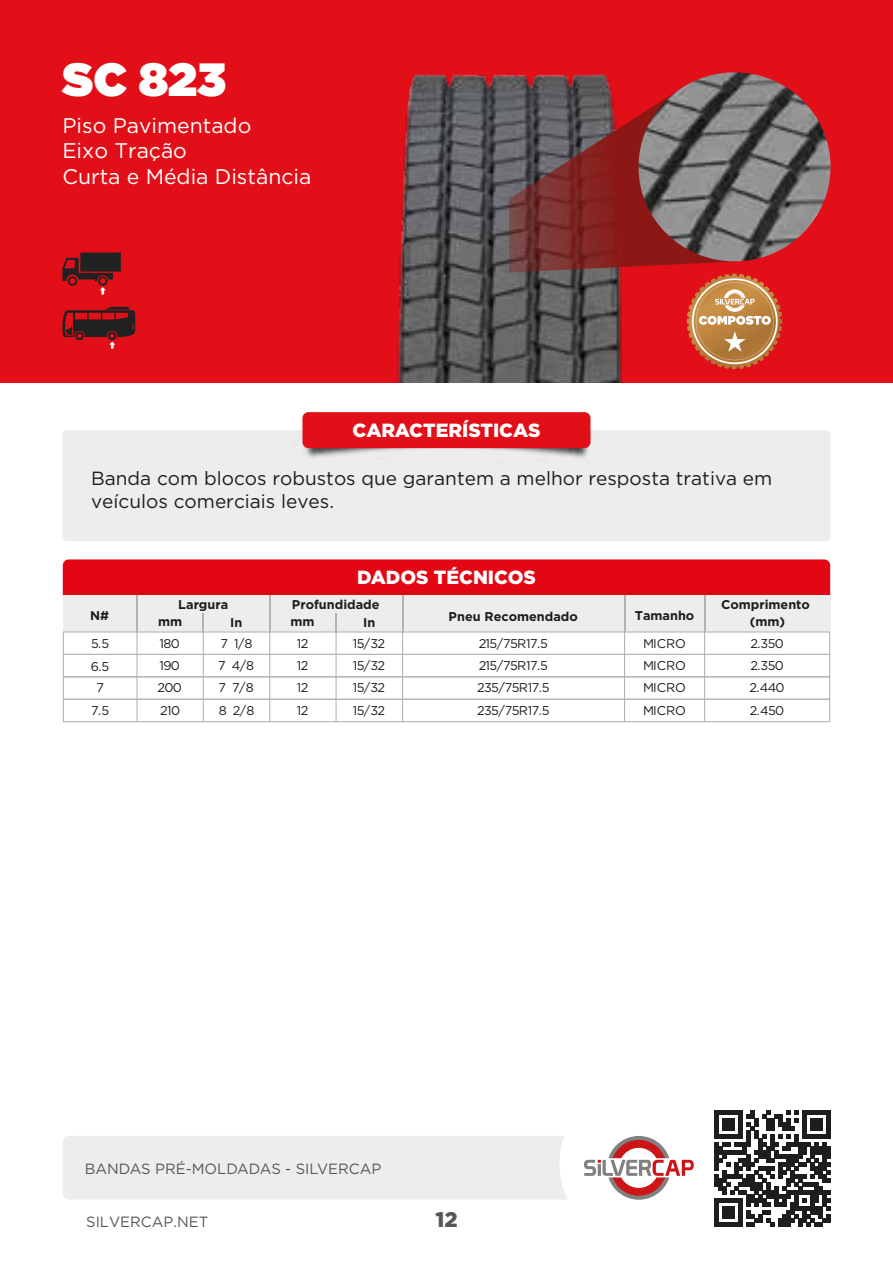
<style>
.page{position:relative;width:893px;height:1263px;background:#fff}
.page>*{position:absolute;margin:0;border:0;box-sizing:border-box;transform-origin:0 0}
.t1{font:900 46.5px "Gotham";color:#fff}
.t2{font:21.3px/25.5px "Gotham";color:#fff}
.t3{font:900 21.3px "Gotham";color:#575756}
.t4{font:19.2px/22.8px "Gotham";color:#1d1d1b}
.t5{font:900 19.2px "Gotham";color:#fff}
.t6{font:900 18.9px "Gotham";color:#fff}
.t7{font:14.7px "Gotham";color:#575756}
.t8{font:12.6px "Gotham";letter-spacing:-.05em;color:#1d1d1b}
.t9{font:700 12.6px "Gotham";color:#1d1d1b}
</style>
<div class="page">
<div style="left:0;top:0;width:893px;height:382px;background:#e20e18"></div>
<img style="left:397px;top:73px;width:225px;height:309px">
<img style="left:687px;top:72px;width:143px;height:179px">
<svg style="left:62px;top:306px;width:73px;height:43px"></svg>
<svg style="left:62px;top:253px;width:59px;height:42px"></svg>
<div style="left:62px;top:430px;width:768px;height:111px;background:#ededed"></div>
<img style="left:293px;top:413px;width:307px;height:54px">
<div style="left:302px;top:412px;width:288px;height:36px;background:#e20e18;border-radius:6px"></div>
<svg style="left:509px;top:85px;width:269px;height:279px;background:#874f4b"></svg>
<svg style="left:714px;top:1110px;width:116px;height:117px"></svg>
<svg style="left:63px;top:559px;width:767px;height:163px"></svg>
<div style="left:63px;top:1136px;width:504px;height:63px;background:#ededed"></div>
<svg style="left:584px;top:1136px;width:110px;height:64px"></svg>
<h1 class="t1" style="left:62px;top:47px;width:165px">SC 823</h1>
<h2 class="t2" style="left:62px;top:112px;width:250px">Piso Pavimentado<br>Eixo Tração<br>Curta e Média Distância</h2>
<h3 class="t5" style="left:353px;top:417px;width:189px">CARACTERÍSTICAS</h3>
<h3 class="t4" style="left:91px;top:467px;width:683px">Banda com blocos robustos que garantem a melhor resposta trativa em veículos comerciais leves.</h3>
<h3 class="t6" style="left:357px;top:565px;width:180px">DADOS TÉCNICOS</h3>
<p class="t9" style="left:178px;top:596px;width:51px">Largura</p>
<p class="t9" style="left:292px;top:596px;width:89px">Profundidade</p>
<p class="t9" style="left:721px;top:596px;width:90px">Comprimento</p>
<p class="t9" style="left:449px;top:608px;width:131px">Pneu Recomendado</p>
<p class="t9" style="left:635px;top:607px;width:61px">Tamanho</p>
<p class="t9" style="left:90px;top:607px;width:20px">N#</p>
<p class="t8" style="left:91px;top:635px;width:20px">5.5</p>
<p class="t8" style="left:160px;top:635px;width:22px">180</p>
<p class="t8" style="left:220px;top:635px;width:34px">7 1/8</p>
<p class="t8" style="left:297px;top:635px;width:13px">12</p>
<p class="t8" style="left:353px;top:635px;width:34px">15/32</p>
<p class="t8" style="left:479px;top:635px;width:71px">215/75R17.5</p>
<p class="t8" style="left:643px;top:635px;width:44px">MICRO</p>
<p class="t8" style="left:750px;top:635px;width:35px">2.350</p>
<p class="t8" style="left:91px;top:659px;width:20px">6.5</p>
<p class="t8" style="left:159px;top:657px;width:22px">190</p>
<p class="t8" style="left:218px;top:657px;width:38px">7 4/8</p>
<p class="t8" style="left:297px;top:658px;width:13px">12</p>
<p class="t8" style="left:353px;top:657px;width:34px">15/32</p>
<p class="t8" style="left:479px;top:657px;width:71px">215/75R17.5</p>
<p class="t8" style="left:643px;top:657px;width:44px">MICRO</p>
<p class="t8" style="left:750px;top:657px;width:35px">2.350</p>
<p class="t8" style="left:96px;top:680px;width:9px">7</p>
<p class="t8" style="left:157px;top:680px;width:26px">200</p>
<p class="t8" style="left:219px;top:680px;width:37px">7 7/8</p>
<p class="t8" style="left:297px;top:680px;width:13px">12</p>
<p class="t8" style="left:353px;top:680px;width:34px">15/32</p>
<p class="t8" style="left:477px;top:680px;width:74px">235/75R17.5</p>
<p class="t8" style="left:643px;top:680px;width:44px">MICRO</p>
<p class="t8" style="left:750px;top:680px;width:37px">2.440</p>
<p class="t8" style="left:91px;top:702px;width:19px">7.5</p>
<p class="t8" style="left:160px;top:702px;width:21px">210</p>
<p class="t8" style="left:219px;top:702px;width:37px">8 2/8</p>
<p class="t8" style="left:297px;top:702px;width:13px">12</p>
<p class="t8" style="left:353px;top:702px;width:34px">15/32</p>
<p class="t8" style="left:477px;top:702px;width:74px">235/75R17.5</p>
<p class="t8" style="left:643px;top:702px;width:44px">MICRO</p>
<p class="t8" style="left:750px;top:702px;width:36px">2.450</p>
<p class="t9" style="left:158px;top:613px;width:26px">mm</p>
<p class="t9" style="left:230px;top:614px;width:14px">In</p>
<p class="t9" style="left:291px;top:613px;width:26px">mm</p>
<p class="t9" style="left:363px;top:614px;width:14px">In</p>
<p class="t9" style="left:750px;top:613px;width:37px">(mm)</p>
<p class="t7" style="left:85px;top:1159px;width:298px">BANDAS PRÉ-MOLDADAS - SILVERCAP</p>
<p class="t7" style="left:86px;top:1212px;width:124px">SILVERCAP.NET</p>
<h2 class="t3" style="left:435px;top:1205px;width:24px">12</h2>
</div>
